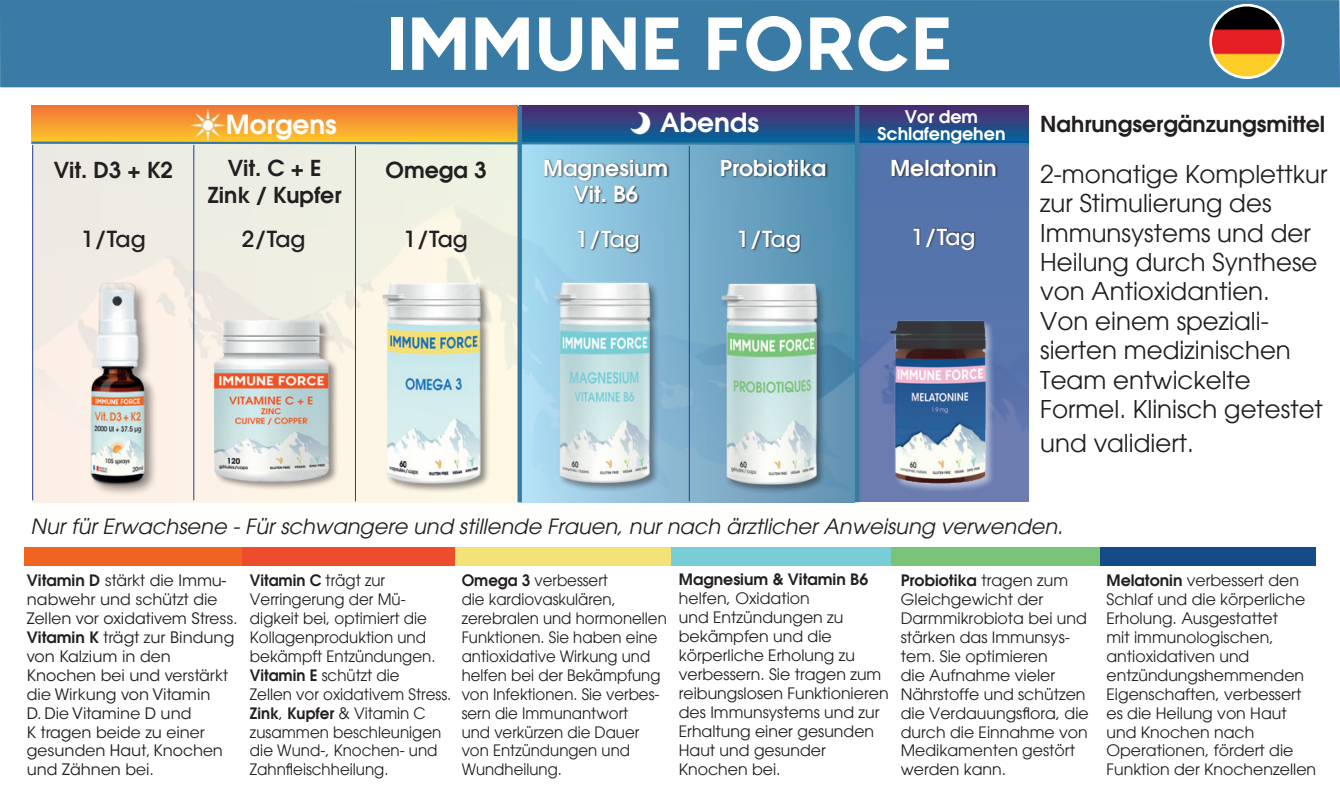
<style>
.page{position:relative;width:1340px;height:794px;background:#fff}
.page>*{position:absolute;margin:0;border:0;box-sizing:border-box;transform-origin:0 0}
.t1{font:600 26.25px "Avant Garde";color:#fff}
.t2{font:24.5px/29.4px "Avant Garde";color:#231f20}
.t3{font:600 22.05px/26.2px "Avant Garde";color:#231f20;text-align:center}
.t4{font:600 22.05px/26.2px "Avant Garde";color:#fff;text-align:center}
.t5{font:500 22.05px "ITC Avant Garde Std";letter-spacing:-.04em;color:#231f20}
.t6{font:500 22.05px "ITC Avant Garde Std";letter-spacing:-.04em;color:#fff}
.t7{font:italic 21px "Avant Garde";color:#231f20}
.t8{font:600 17.5px/17.5px "Avant Garde";color:#fff;text-align:center}
.t9{font:15.75px/18.9px "Avant Garde";color:#231f20}
.t10{font:15.75px/18.9px "Avant Garde";color:#231f20;scale:.96 1}
.t11{font:15.75px/18.9px "Avant Garde";color:#231f20;scale:.95 1}
.t12{font:15.75px/18.9px "ITC Avant Garde Std";color:#231f20}
.t13{font:600 15.75px "Avant Garde";color:#231f20}
.s1{font-weight:600}
.s2{font-family:"Avant Garde";font-weight:600}
</style>
<div class="page">
<div style="left:0;top:0;width:1339px;height:87px;background:#397ba4"></div>
<div style="left:391px;top:17px;width:11px;height:53px;background:#fff"></div>
<svg style="left:412px;top:17px;width:53px;height:53px"></svg>
<svg style="left:475px;top:17px;width:54px;height:53px"></svg>
<svg style="left:539px;top:17px;width:43px;height:54px"></svg>
<svg style="left:591px;top:17px;width:44px;height:53px"></svg>
<svg style="left:645px;top:17px;width:33px;height:53px"></svg>
<svg style="left:708px;top:16px;width:93px;height:55px"></svg>
<svg style="left:810px;top:16px;width:97px;height:55px"></svg>
<svg style="left:915px;top:17px;width:34px;height:53px"></svg>
<div style="left:670px;top:548px;width:220px;height:18px;background:#78ced7"></div>
<div style="left:241px;top:548px;width:215px;height:18px;background:#ed4d2c"></div>
<div style="left:890px;top:548px;width:210px;height:18px;background:#79c479"></div>
<div style="left:455px;top:548px;width:215px;height:18px;background:#f3e276"></div>
<div style="left:24px;top:548px;width:217px;height:18px;background:#f06422"></div>
<div style="left:1100px;top:548px;width:215px;height:18px;background:#154b89"></div>
<svg style="left:522px;top:146px;width:333px;height:356px;background:#7ab0cd"></svg>
<div style="left:32px;top:140px;width:485px;height:362px;background:linear-gradient(to bottom,#eaece1,#fff6e6)"></div>
<svg style="left:32px;top:106px;width:485px;height:34px;background:#f79b30"></svg>
<svg style="left:522px;top:106px;width:506px;height:34px;background:#2d4583"></svg>
<img style="left:705px;top:268px;width:130px;height:232px">
<img style="left:202px;top:305px;width:140px;height:194px">
<img style="left:538px;top:266px;width:131px;height:223px">
<div style="left:517px;top:106px;width:5px;height:396px;background:#377ba3"></div>
<hr style="left:32px;top:145px;width:1px;height:355px;background:#253f8e">
<hr style="left:193px;top:145px;width:1px;height:355px;background:#253f8e">
<hr style="left:355px;top:146px;width:1px;height:355px;background:#253f8e">
<hr style="left:688px;top:146px;width:2px;height:355px;background:#253f8e">
<img style="left:627px;top:108px;width:28px;height:31px">
<img style="left:188px;top:106px;width:39px;height:34px">
<div style="left:577px;top:230px;width:63px;height:23px;background:#231f20;opacity:.75"></div>
<div style="left:544px;top:159px;width:125px;height:45px;background:#231f20;opacity:.75"></div>
<div style="left:721px;top:159px;width:106px;height:18px;background:#231f20;opacity:.75"></div>
<div style="left:738px;top:230px;width:63px;height:23px;background:#231f20;opacity:.75"></div>
<div style="left:856px;top:141px;width:172px;height:361px;background:linear-gradient(to bottom,#4d71aa,#6a7bb0)"></div>
<div style="left:88px;top:279px;width:71px;height:218px;background:#231f20;opacity:.5"></div>
<img style="left:33px;top:278px;width:162px;height:211px">
<hr style="left:855px;top:106px;width:4px;height:396px;background:#377ba3">
<svg style="left:31px;top:140px;width:998px;height:6px;background:#6c969b"></svg>
<img style="left:877px;top:303px;width:119px;height:188px">
<img style="left:368px;top:267px;width:132px;height:232px">
<img style="left:1210px;top:5px;width:73px;height:73px;border-radius:36px">
<div style="left:1209px;top:4px;width:75px;height:75px;border:3px solid #fff;border-radius:50%"></div>
<div style="left:913px;top:228px;width:62px;height:23px;background:#231f20;opacity:.75"></div>
<div style="left:891px;top:159px;width:107px;height:19px;background:#231f20;opacity:.75"></div>
<h3 class="t3" style="left:54px;top:156px;width:120px">Vit. D3 + K2</h3>
<h3 class="t5" style="left:82px;top:225px;width:66px">1/Tag</h3>
<h1 class="t1" style="left:226px;top:107px;width:112px">Morgens</h1>
<h1 class="t1" style="left:660px;top:105px;width:100px">Abends</h1>
<h3 class="t3" style="left:208px;top:155px;width:135px">Vit. C + E<br>Zink / Kupfer</h3>
<h3 class="t5" style="left:241px;top:226px;width:66px">2/Tag</h3>
<h3 class="t5" style="left:404px;top:225px;width:66px">1/Tag</h3>
<h3 class="t6" style="left:575px;top:225px;width:66px">1/Tag</h3>
<h3 class="t3" style="left:385px;top:156px;width:102px">Omega 3</h3>
<h3 class="t4" style="left:719px;top:154px;width:108px">Probiotika</h3>
<h3 class="t4" style="left:543px;top:154px;width:127px">Magnesium<br>Vit. B6</h3>
<h3 class="t6" style="left:736px;top:225px;width:66px">1/Tag</h3>
<p class="t8" style="left:877px;top:108px;width:130px">Vor dem<br>Schlafengehen</p>
<h3 class="t4" style="left:890px;top:155px;width:108px">Melatonin</h3>
<h3 class="t6" style="left:911px;top:223px;width:66px">1/Tag</h3>
<h3 class="t3" style="left:1040px;top:111px;width:286px">Nahrungsergänzungsmittel</h3>
<h2 class="t2" style="left:1040px;top:159px;width:289px">2-monatige Komplettkur zur Stimulierung des<br>Immunsystems und der<br>Heilung durch Synthese von Antioxidantien.<br>Von einem speziali&shy;sierten medizinischen<br>Team entwickelte<br>Formel. Klinisch getestet</h2>
<h2 class="t2" style="left:1040px;top:428px;width:155px">und validiert.</h2>
<h3 class="t7" style="left:31px;top:514px;width:1033px">Nur für Erwachsene - Für schwangere und stillende Frauen, nur nach ärztlicher Anweisung verwenden.</h3>
<p class="t10" style="left:250px;top:571px;width:211px"><span class="s1">Vitamin C</span> trägt zur<br>Verringerung der Mü&shy;digkeit bei, optimiert die<br>Kollagenproduktion und bekämpft Entzündungen.<br><span class="s1">Vitamin E</span> schützt die<br>Zellen vor oxidativem Stress.<br><span class="s1">Zink</span>, <span class="s1">Kupfer</span> &amp; Vitamin C zusammen beschleunigen die Wund-, Knochen- und<br>Zahnfleischheilung.</p>
<p class="t13" style="left:679px;top:569px;width:191px">Magnesium &amp; Vitamin B6</p>
<p class="t12" style="left:27px;top:571px;width:212px"><span class="s2">Vitamin D</span> stärkt die Immu&shy;nabwehr und schützt die<br>Zellen vor oxidativem Stress.<br><span class="s2">Vitamin K</span> trägt zur Bindung von Kalzium in den<br>Knochen bei und verstärkt die Wirkung von Vitamin<br>D. Die Vitamine D und<br>K tragen beide zu einer gesunden Haut, Knochen und Zähnen bei.</p>
<p class="t11" style="left:461px;top:571px;width:217px"><span class="s1">Omega 3</span> verbessert<br>die kardiovaskulären, zerebralen und hormonellen<br>Funktionen. Sie haben eine antioxidative Wirkung und helfen bei der Bekämpfung von Infektionen. Sie verbes&shy;sern die Immunantwort<br>und verkürzen die Dauer von Entzündungen und<br>Wundheilung.</p>
<p class="t9" style="left:679px;top:589px;width:211px">helfen, Oxidation<br>und Entzündungen zu bekämpfen und die körperliche Erholung zu verbessern. Sie tragen zum reibungslosen Funktionieren des Immunsystems und zur<br>Erhaltung einer gesunden<br>Haut und gesunder<br>Knochen bei.</p>
<p class="t9" style="left:900px;top:571px;width:189px"><span class="s1">Probiotika</span> tragen zum<br>Gleichgewicht der<br>Darmmikrobiota bei und stärken das Immunsys&shy;tem. Sie optimieren<br>die Aufnahme vieler<br>Nährstoffe und schützen die Verdauungsflora, die durch die Einnahme von<br>Medikamenten gestört werden kann.</p>
<p class="t9" style="left:1106px;top:571px;width:211px"><span class="s1">Melatonin</span> verbessert den<br>Schlaf und die körperliche<br>Erholung. Ausgestattet<br>mit immunologischen, antioxidativen und entzündungshemmenden<br>Eigenschaften, verbessert es die Heilung von Haut und Knochen nach<br>Operationen, fördert die<br>Funktion der Knochenzellen</p>
</div>
